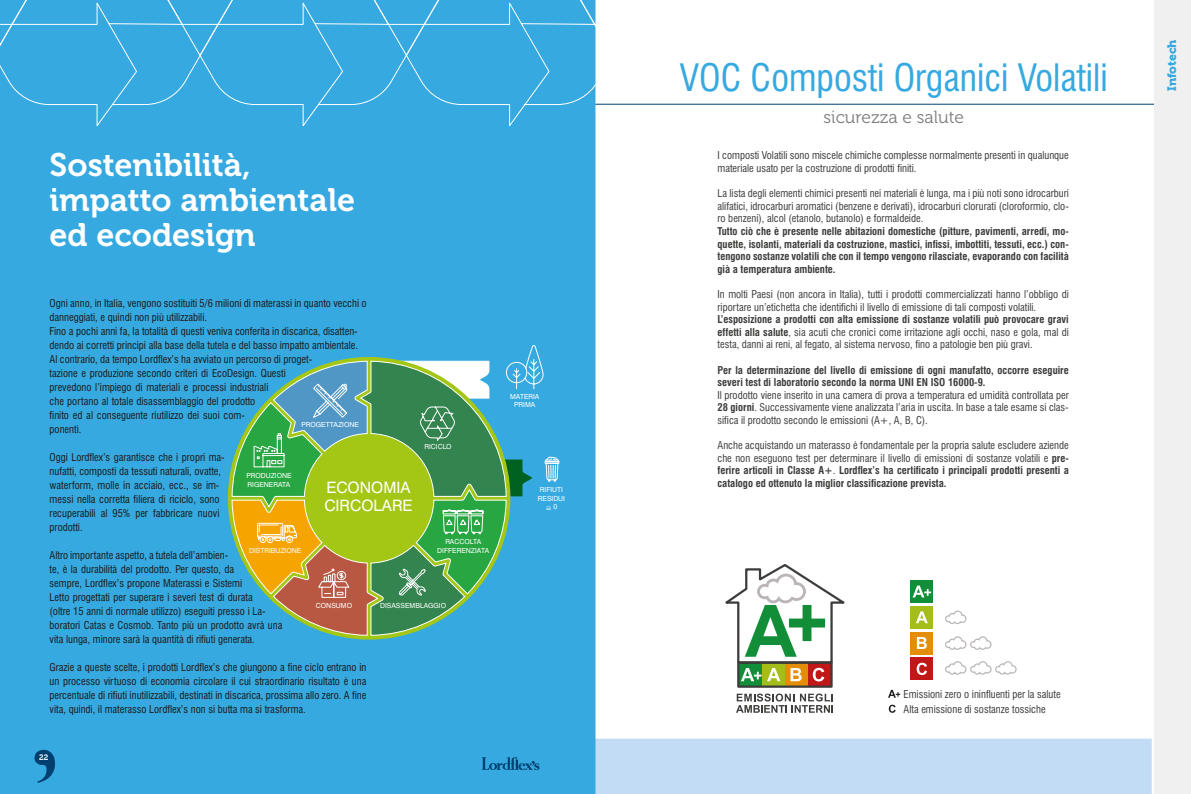
<style>
.page{position:relative;width:1191px;height:794px;background:#fff}
.page>*{position:absolute;margin:0;border:0;box-sizing:border-box;transform-origin:0 0}
.t1{font:condensed 36.75px "Swiss 721 BT";color:#36a9e0}
.t2{font:32.38px/35px "Museo 700";color:#fff}
.t3{font:17.5px "Museo 300";color:#7e7d7d}
.t4{font:15.75px/18.9px "Swiss 721 BT";color:#fff}
.t5{font:12.25px "Museo 900";color:#36a9e0}
.t6{font:condensed 10.5px/14px "Swiss 721 BT";color:#1c1c1b}
.t7{font:condensed 10.5px/12.6px "Swiss 721 BT";color:#3c3c3b;text-align:justify}
.t8{font:700 condensed 10.5px/12.6px "Swiss 721 BT";color:#3c3c3b;text-align:justify}
.t9{font:7.88px "Museo 700";color:#fff}
.t10{font:7px/8.8px "Swiss 721 BT";color:#fff;text-align:center}
.s1{font-weight:700}
</style>
<div class="page">
<div style="left:0;top:738px;width:1151px;height:56px;background:#c1dcf4"></div>
<hr style="left:595px;top:104px;width:559px;height:1px;background:#004070">
<div style="left:1154px;top:0;width:37px;height:794px;background:#f0f0f0"></div>
<div style="left:0;top:0;width:595px;height:794px;background:#36a9e0"></div>
<svg style="left:34px;top:749px;width:21px;height:34px"></svg>
<svg style="left:232px;top:345px;width:328px;height:291px"></svg>
<svg style="left:481px;top:757px;width:58px;height:13px"></svg>
<svg style="left:0;top:0;width:595px;height:126px"></svg>
<svg style="left:736px;top:693px;width:97px;height:19px"></svg>
<div style="left:785px;top:663px;width:23px;height:23px;background:#e38e06"></div>
<div style="left:808px;top:663px;width:23px;height:23px;background:#c21717"></div>
<div style="left:761px;top:663px;width:24px;height:23px;background:#a4bd19"></div>
<div style="left:738px;top:663px;width:23px;height:23px;background:#138e38"></div>
<div style="left:737px;top:661px;width:95px;height:27px;border:2px solid #3c3c3b"></div>
<svg style="left:725px;top:564px;width:120px;height:117px"></svg>
<svg style="left:945px;top:610px;width:22px;height:15px"></svg>
<svg style="left:945px;top:636px;width:47px;height:14px"></svg>
<svg style="left:945px;top:661px;width:72px;height:14px"></svg>
<div style="left:911px;top:580px;width:22px;height:22px;background:#138e38"></div>
<svg style="left:912px;top:585px;width:19px;height:12px"></svg>
<div style="left:911px;top:606px;width:22px;height:22px;background:#a4bd19"></div>
<svg style="left:916px;top:611px;width:11px;height:12px"></svg>
<div style="left:911px;top:632px;width:22px;height:22px;background:#e38e06"></div>
<svg style="left:917px;top:637px;width:10px;height:12px"></svg>
<div style="left:911px;top:658px;width:22px;height:22px;background:#c21717"></div>
<svg style="left:916px;top:662px;width:11px;height:13px"></svg>
<svg style="left:888px;top:690px;width:12px;height:7px"></svg>
<svg style="left:888px;top:704px;width:7px;height:9px"></svg>
<h2 class="t2" style="left:50px;top:147px;width:307px">Sostenibilità, impatto ambientale ed ecodesign</h2>
<p class="t6" style="left:50px;top:296px;width:318px">Ogni anno, in Italia, vengono sostituiti 5/6 milioni di materassi in quanto vecchi o danneggiati, e quindi non più utilizzabili.<br>Fino a pochi anni fa, la totalità di questi veniva conferita in discarica, disatten&shy;dendo ai corretti principi alla base della tutela e del basso impatto ambientale.<br>Al contrario, da tempo Lordflex’s ha avviato un percorso di proget-<br>tazione e produzione secondo criteri di EcoDesign. Questi<br>prevedono l’impiego di materiali e processi industriali<br>che portano al totale disassemblaggio del prodotto<br>finito ed al conseguente riutilizzo dei suoi com-<br>ponenti.</p>
<p class="t6" style="left:50px;top:450px;width:176px">Oggi Lordflex’s garantisce che i propri ma&shy;nufatti, composti da tessuti naturali, ovatte, waterform, molle in acciaio, ecc., se im&shy;messi nella corretta filiera di riciclo, sono recuperabili al 95% per fabbricare nuovi prodotti.</p>
<p class="t6" style="left:50px;top:548px;width:234px">Altro importante aspetto, a tutela dell’ambien-<br>te, è la durabilità del prodotto. Per questo, da<br>sempre, Lordflex’s propone Materassi e Sistemi<br>Letto progettati per superare i severi test di durata<br>(oltre 15 anni di normale utilizzo) eseguiti presso i La&shy;boratori Catas e Cosmob. Tanto più un prodotto avrà una vita lunga, minore sarà la quantità di rifiuti generata.</p>
<p class="t6" style="left:50px;top:660px;width:318px;text-align:justify">Grazie a queste scelte, i prodotti Lordflex’s che giungono a fine ciclo entrano in un processo virtuoso di economia circolare il cui straordinario risultato è una percentuale di rifiuti inutilizzabili, destinati in discarica, prossima allo zero. A fine vita, quindi, il materasso Lordflex’s non si butta ma si trasforma.</p>
<p class="t10" style="left:510px;top:392px;width:31px">MATERIA<br>PRIMA</p>
<p class="t10" style="left:301px;top:420px;width:59px">PROGETTAZIONE</p>
<p class="t10" style="left:424px;top:442px;width:29px">RICICLO</p>
<p class="t10" style="left:246px;top:471px;width:47px;text-align:left">PRODUZIONE<br>RIGENERATA</p>
<h3 class="t4" style="left:324px;top:477px;width:90px">ECONOMIA<br>CIRCOLARE</h3>
<p class="t10" style="left:538px;top:485px;width:29px">RIFIUTI<br>RESIDUI ~ 0</p>
<p class="t10" style="left:437px;top:537px;width:53px">RACCOLTA<br>DIFFERENZIATA</p>
<p class="t10" style="left:249px;top:546px;width:54px">DISTRIBUZIONE</p>
<p class="t10" style="left:316px;top:601px;width:38px">CONSUMO</p>
<p class="t10" style="left:380px;top:601px;width:67px">DISASSEMBLAGGIO</p>
<p class="t9" style="left:39px;top:753px;width:11px">22</p>
<h1 class="t1" style="left:680px;top:55px;width:429px">VOC Composti Organici Volatili</h1>
<h3 class="t3" style="left:823px;top:107px;width:142px">sicurezza e salute</h3>
<p class="t7" style="left:717px;top:149px;width:353px">I composti Volatili sono miscele chimiche complesse normalmente presenti in qualunque materiale usato per la costruzione di prodotti finiti.</p>
<p class="t7" style="left:717px;top:187px;width:353px">La lista degli elementi chimici presenti nei materiali è lunga, ma i più noti sono idrocarburi alifatici, idrocarburi aromatici (benzene e derivati), idrocarburi clorurati (cloroformio, clo&shy;ro benzeni), alcol (etanolo, butanolo) e formaldeide.</p>
<p class="t8" style="left:717px;top:225px;width:353px">Tutto ciò che è presente nelle abitazioni domestiche (pitture, pavimenti, arredi, mo&shy;quette, isolanti, materiali da costruzione, mastici, infissi, imbottiti, tessuti, ecc.) con&shy;tengono sostanze volatili che con il tempo vengono rilasciate, evaporando con facilità già a temperatura ambiente.</p>
<p class="t7" style="left:717px;top:288px;width:353px">In molti Paesi (non ancora in Italia), tutti i prodotti commercializzati hanno l’obbligo di riportare un’etichetta che identifichi il livello di emissione di tali composti volatili.</p>
<p class="t7" style="left:717px;top:313px;width:353px"><span class="s1">L’esposizione a prodotti con alta emissione di sostanze volatili può provocare gravi effetti alla salute</span>, sia acuti che cronici come irritazione agli occhi, naso e gola, mal di testa, danni ai reni, al fegato, al sistema nervoso, fino a patologie ben più gravi.</p>
<p class="t8" style="left:717px;top:363px;width:353px">Per la determinazione del livello di emissione di ogni manufatto, occorre eseguire severi test di laboratorio secondo la norma UNI EN ISO 16000-9.</p>
<p class="t7" style="left:717px;top:389px;width:353px">Il prodotto viene inserito in una camera di prova a temperatura ed umidità controllata per <span class="s1">28 giorni</span>. Successivamente viene analizzata l’aria in uscita. In base a tale esame si clas&shy;sifica il prodotto secondo le emissioni (A+, A, B, C).</p>
<p class="t7" style="left:717px;top:439px;width:353px">Anche acquistando un materasso è fondamentale per la propria salute escludere aziende che non eseguono test per determinare il livello di emissioni di sostanze volatili e <span class="s1">pre&shy;ferire articoli in Classe A+</span>. <span class="s1">Lordflex’s ha certificato i principali prodotti presenti a catalogo ed ottenuto la miglior classificazione prevista.</span></p>
<p class="t5" style="left:1164px;top:91px;width:53px;rotate:-90deg">Infotech</p>
<p class="t7" style="left:903px;top:686px;width:159px;line-height:14.9px">Emissioni zero o ininfluenti per la salute<br>Alta emissione di sostanze tossiche</p>
</div>
